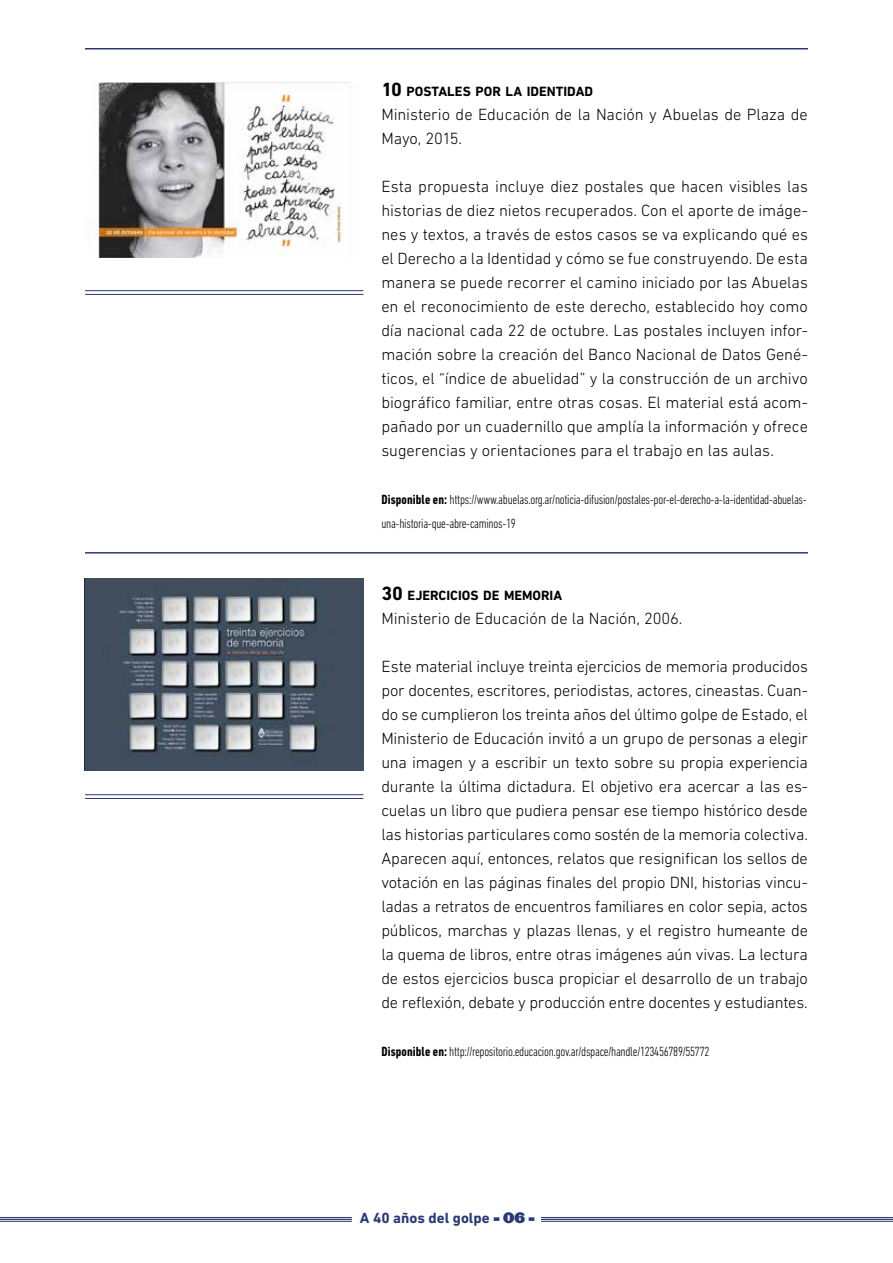
<style>
.page{position:relative;width:893px;height:1263px;background:#fff}
.page>*{position:absolute;margin:0;border:0;box-sizing:border-box;transform-origin:0 0}
.t1{font:300 16.5px/24px "DIN Next LT Pro";letter-spacing:-.005em;color:#000;text-align:justify}
.t2{font:700 15px "DIN Next LT Pro";color:#2a3873}
.t3{font:700 13.65px "DIN Next LT Pro";color:#000}
.t4{font:300 condensed 13.5px/24px "DIN Next LT Pro";letter-spacing:-.02em;color:#000}
.s1{font-size:19.5px}
.s2{font-weight:700}
.s3{font-family:"Giza Five Five";font-weight:400}
</style>
<div class="page">
<hr style="left:0;top:1217px;width:352px;height:1px;background:#2a3873">
<hr style="left:0;top:1219px;width:352px;height:1px;background:#2a3873">
<hr style="left:0;top:1221px;width:352px;height:1px;background:#2a3873">
<hr style="left:541px;top:1217px;width:352px;height:1px;background:#2a3873">
<hr style="left:541px;top:1219px;width:352px;height:1px;background:#2a3873">
<hr style="left:541px;top:1221px;width:352px;height:1px;background:#2a3873">
<hr style="left:85px;top:294px;width:278px;height:1px;background:#2a3873">
<hr style="left:85px;top:290px;width:278px;height:1px;background:#2a3873">
<hr style="left:85px;top:798px;width:278px;height:1px;background:#2a3873">
<hr style="left:85px;top:794px;width:278px;height:1px;background:#2a3873">
<hr style="left:85px;top:48px;width:723px;height:2px;background:#2a3873">
<hr style="left:85px;top:552px;width:723px;height:2px;background:#2a3873">
<img style="left:87px;top:83px;width:256px;height:175px">
<img style="left:85px;top:578px;width:279px;height:192px">
<p class="t3" style="left:381px;top:83px;width:213px"><span class="s1">10</span> POSTALES POR LA IDENTIDAD</p>
<p class="t1" style="left:381px;top:102px;width:428px">Ministerio de Educación de la Nación y Abuelas de Plaza de<br>Mayo, 2015.</p>
<p class="t1" style="left:381px;top:174px;width:428px">Esta propuesta incluye diez postales que hacen visibles las historias de diez nietos recuperados. Con el aporte de imáge&shy;nes y textos, a través de estos casos se va explicando qué es el Derecho a la Identidad y cómo se fue construyendo. De esta manera se puede recorrer el camino iniciado por las Abuelas en el reconocimiento de este derecho, establecido hoy como día nacional cada 22 de octubre. Las postales incluyen infor&shy;mación sobre la creación del Banco Nacional de Datos Gené&shy;ticos, el “índice de abuelidad” y la construcción de un archivo biográfico familiar, entre otras cosas. El material está acom&shy;pañado por un cuadernillo que amplía la información y ofrece sugerencias y orientaciones para el trabajo en las aulas.</p>
<p class="t4" style="left:381px;top:487px;width:427px"><span class="s2">Disponible en:</span> https://www.abuelas.org.ar/noticia-difusion/postales-por-el-derecho-a-la-identidad-abuelas&shy;una-historia-que-abre-caminos-19</p>
<p class="t3" style="left:381px;top:587px;width:182px"><span class="s1">30</span> EJERCICIOS DE MEMORIA</p>
<p class="t1" style="left:381px;top:606px;width:303px">Ministerio de Educación de la Nación, 2006.</p>
<p class="t1" style="left:381px;top:654px;width:428px">Este material incluye treinta ejercicios de memoria producidos por docentes, escritores, periodistas, actores, cineastas. Cuan&shy;do se cumplieron los treinta años del último golpe de Estado, el Ministerio de Educación invitó a un grupo de personas a elegir una imagen y a escribir un texto sobre su propia experiencia durante la última dictadura. El objetivo era acercar a las es&shy;cuelas un libro que pudiera pensar ese tiempo histórico desde las historias particulares como sostén de la memoria colectiva.<br>Aparecen aquí, entonces, relatos que resignifican los sellos de votación en las páginas finales del propio DNI, historias vincu&shy;ladas a retratos de encuentros familiares en color sepia, actos públicos, marchas y plazas llenas, y el registro humeante de la quema de libros, entre otras imágenes aún vivas. La lectura de estos ejercicios busca propiciar el desarrollo de un trabajo de reflexión, debate y producción entre docentes y estudiantes.</p>
<p class="t4" style="left:381px;top:1039px;width:330px"><span class="s2">Disponible en:</span> http://repositorio.educacion.gov.ar/dspace/handle/123456789/55772</p>
<p class="t2" style="left:360px;top:1209px;width:177px">A 40 años del golpe <span class="s3">- 06 -</span></p>
</div>
